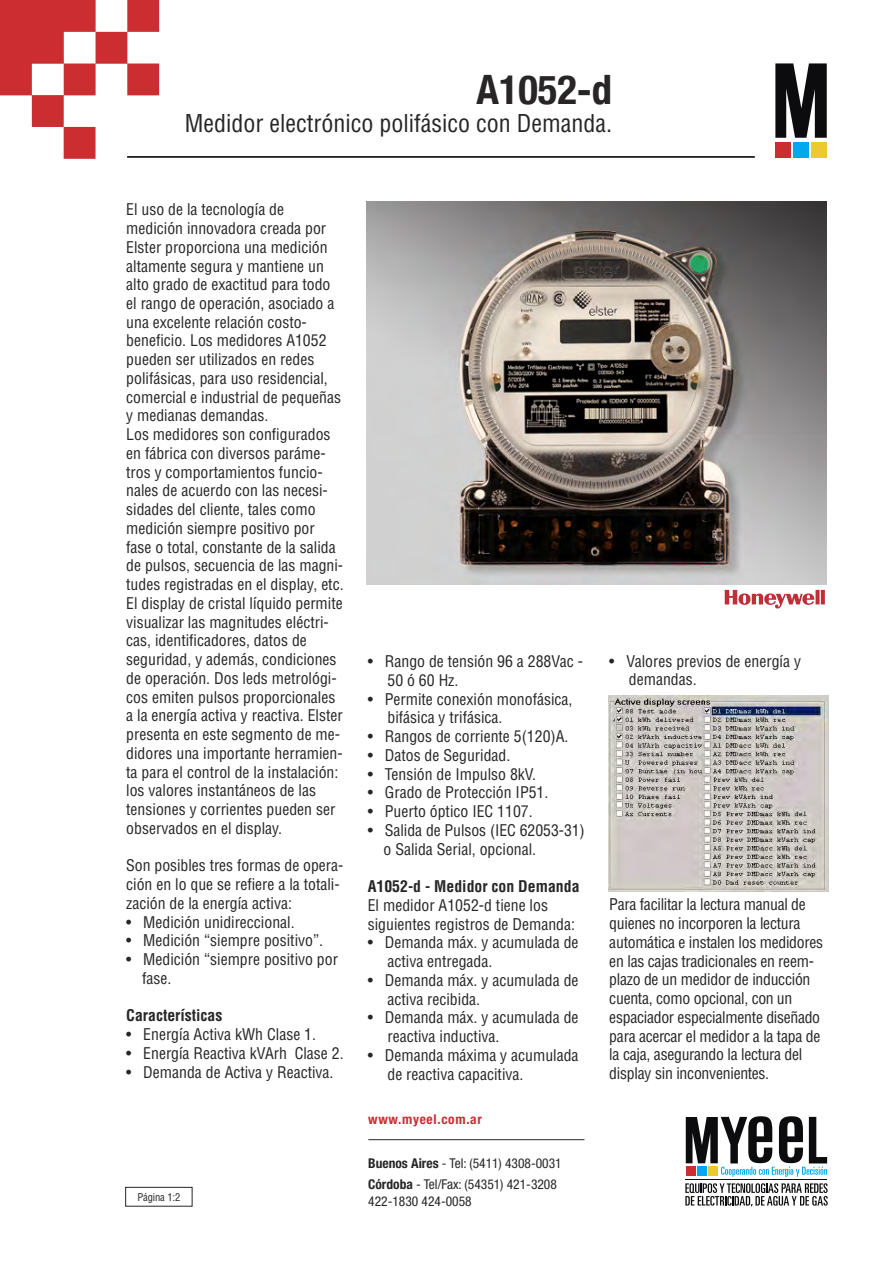
<style>
.page{position:relative;width:893px;height:1263px;background:#fff}
.page>*{position:absolute;margin:0;border:0;box-sizing:border-box;transform-origin:0 0}
.t1{font:700 condensed 40.5px "Helvetica Neue";color:#272526}
.t2{font:condensed 24px "Helvetica";color:#272526}
.t3{font:condensed 15.75px/18.8px "Helvetica";color:#272526}
.t4{font:700 condensed 15.75px "Helvetica";color:#272526}
.t5{font:condensed 13.5px/21px "Helvetica Neue";color:#272526}
.t6{font:700 condensed 13.5px "Helvetica Neue";letter-spacing:.05em;color:#cd2d31}
.t7{font:condensed 10.5px "Helvetica";letter-spacing:-.01em;color:#272526}
.s1{font-weight:700}
</style>
<div class="page">
<hr style="left:127px;top:156px;width:628px;height:2px;background:#222122">
<img style="left:609px;top:696px;width:219px;height:195px">
<hr style="left:368px;top:1139px;width:216px;height:1px;background:#272526">
<svg style="left:775px;top:63px;width:52px;height:75px"></svg>
<div style="left:793px;top:142px;width:16px;height:16px;background:#00a9ed"></div>
<div style="left:775px;top:142px;width:16px;height:16px;background:#cd2d31"></div>
<div style="left:811px;top:142px;width:15px;height:16px;background:#eec82f"></div>
<svg style="left:685px;top:1183px;width:143px;height:23px"></svg>
<svg style="left:686px;top:1116px;width:141px;height:61px"></svg>
<hr style="left:685px;top:1179px;width:142px;height:1px;background:#0c0c0e">
<div style="left:125px;top:1187px;width:67px;height:19px;border:1px solid #272526"></div>
<img style="left:367px;top:202px;width:459px;height:382px">
<svg style="left:725px;top:590px;width:100px;height:19px"></svg>
<svg style="left:0;top:0;width:159px;height:159px"></svg>
<h1 class="t1" style="left:477px;top:56px;width:137px">A1052-d</h1>
<h2 class="t2" style="left:185px;top:109px;width:429px">Medidor electrónico polifásico con Demanda.</h2>
<p class="t3" style="left:126px;top:200px;width:219px">El uso de la tecnología de medición innovadora creada por<br>Elster proporciona una medición altamente segura y mantiene un alto grado de exactitud para todo el rango de operación, asociado a una excelente relación costo&shy;beneficio. Los medidores A1052 pueden ser utilizados en redes polifásicas, para uso residencial, comercial e industrial de pequeñas y medianas demandas.<br>Los medidores son configurados en fábrica con diversos paráme&shy;tros y comportamientos funcio&shy;nales de acuerdo con las necesi&shy;sidades del cliente, tales como medición siempre positivo por fase o total, constante de la salida de pulsos, secuencia de las magni&shy;tudes registradas en el display, etc.<br>El display de cristal líquido permite visualizar las magnitudes eléctri&shy;cas, identificadores, datos de seguridad, y además, condiciones de operación. Dos leds metrológi&shy;cos emiten pulsos proporcionales a la energía activa y reactiva. Elster presenta en este segmento de me&shy;didores una importante herramien&shy;ta para el control de la instalación: los valores instantáneos de las tensiones y corrientes pueden ser observados en el display.</p>
<p class="t3" style="left:126px;top:856px;width:218px">Son posibles tres formas de opera&shy;ción en lo que se refiere a la totali&shy;zación de la energía activa:</p>
<p class="t3" style="left:126px;top:912px;width:170px">• Medición unidireccional.</p>
<p class="t3" style="left:126px;top:931px;width:198px">• Medición “siempre positivo”.</p>
<p class="t3" style="left:142px;top:950px;width:197px;text-indent:-16px">• Medición “siempre positivo por fase.</p>
<p class="t4" style="left:126px;top:1006px;width:98px">Características</p>
<p class="t3" style="left:126px;top:1025px;width:191px">• Energía Activa kWh Clase 1.</p>
<p class="t3" style="left:126px;top:1043px;width:219px">• Energía Reactiva kVArh Clase 2.</p>
<p class="t3" style="left:126px;top:1062px;width:209px">• Demanda de Activa y Reactiva.</p>
<p class="t7" style="left:137px;top:1190px;width:45px">Página 1:2</p>
<p class="t3" style="left:387px;top:652px;width:197px;text-indent:-20px">• Rango de tensión 96 a 288Vac -<br>50 ó 60 Hz.</p>
<p class="t3" style="left:387px;top:689px;width:186px;text-indent:-20px">• Permite conexión monofásica, bifásica y trifásica.</p>
<p class="t3" style="left:368px;top:727px;width:202px">• Rangos de corriente 5(120)A.</p>
<p class="t3" style="left:368px;top:746px;width:144px">• Datos de Seguridad.</p>
<p class="t3" style="left:368px;top:764px;width:170px">• Tensión de Impulso 8kV.</p>
<p class="t3" style="left:368px;top:783px;width:182px">• Grado de Protección IP51.</p>
<p class="t3" style="left:368px;top:802px;width:166px">• Puerto óptico IEC 1107.</p>
<p class="t3" style="left:384px;top:821px;width:203px;text-indent:-16px">• Salida de Pulsos (IEC 62053-31) o Salida Serial, opcional.</p>
<p class="t4" style="left:368px;top:876px;width:213px">A1052-d - Medidor con Demanda</p>
<p class="t3" style="left:368px;top:896px;width:209px">El medidor A1052-d tiene los siguientes registros de Demanda:</p>
<p class="t3" style="left:387px;top:933px;width:193px;text-indent:-20px">• Demanda máx. y acumulada de activa entregada.</p>
<p class="t3" style="left:387px;top:971px;width:193px;text-indent:-20px">• Demanda máx. y acumulada de activa recibida.</p>
<p class="t3" style="left:387px;top:1008px;width:193px;text-indent:-20px">• Demanda máx. y acumulada de reactiva inductiva.</p>
<p class="t3" style="left:387px;top:1046px;width:193px;text-indent:-20px">• Demanda máxima y acumulada de reactiva capacitiva.</p>
<p class="t6" style="left:368px;top:1111px;width:115px">www.myeel.com.ar</p>
<p class="t5" style="left:368px;top:1153px;width:195px"><span class="s1">Buenos Aires</span> - Tel: (5411) 4308-0031<br><span class="s1">Córdoba</span> - Tel/Fax: (54351) 421-3208</p>
<p class="t5" style="left:368px;top:1190px;width:105px">422-1830 424-0058</p>
<p class="t3" style="left:629px;top:651px;width:173px;text-indent:-20px">• Valores previos de energía y demandas.</p>
<p class="t3" style="left:609px;top:895px;width:215px">Para facilitar la lectura manual de quienes no incorporen la lectura automática e instalen los medidores en las cajas tradicionales en reem&shy;plazo de un medidor de inducción cuenta, como opcional, con un espaciador especialmente diseñado para acercar el medidor a la tapa de la caja, asegurando la lectura del display sin inconvenientes.</p>
</div>
